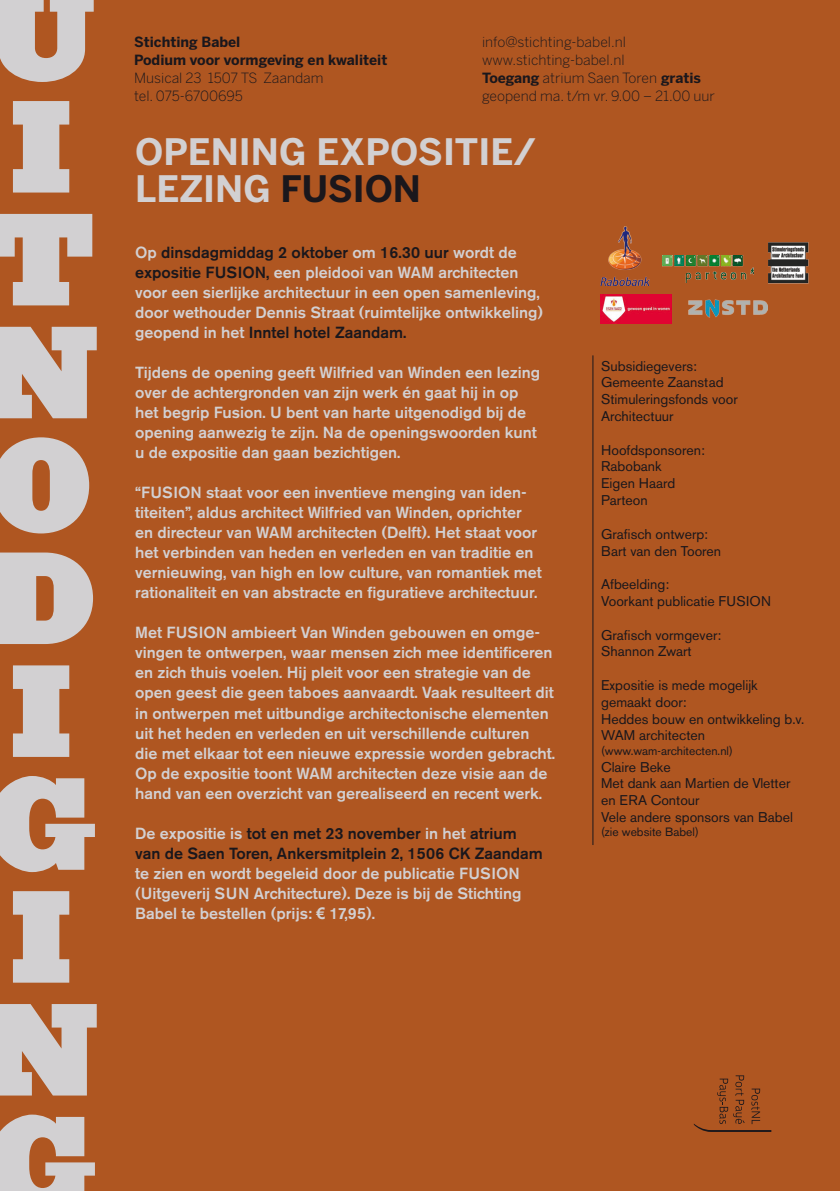
<style>
.page{position:relative;width:840px;height:1191px;background:#fff}
.page>*{position:absolute;margin:0;border:0;box-sizing:border-box;transform-origin:0 0}
.t1{font:900 121.4px "Ziggurat";color:#d2d0d2}
.t2{font:700 36.2px "Benton Sans";color:#d2d0d2}
.t3{font:500 16px/20px "Akzidenz Grotesk BE";color:#d2d0d2}
.t4{font:500 16px "Akzidenz Grotesk BE";color:#1a171c}
.t5{font:14px "Akzidenz Grotesk BE";color:#1a171c}
.t6{font:300 14px "Benton Sans";color:#1a171c}
.t7{font:700 14px "Benton Sans";color:#1a171c}
.t8{font:12px "Akzidenz Grotesk BE";color:#1a171c}
.s1{font-weight:700}
.s2{color:#1a171c}
.s3{color:#d2d0d2}
.s4{font-family:"Arial";font-weight:700}
</style>
<div class="page">
<div style="left:0;top:0;width:839px;height:1191px;background:#af5621"></div>
<hr style="left:592px;top:355px;width:1px;height:490px;background:#1a171c">
<img style="left:688px;top:299px;width:79px;height:19px">
<img style="left:600px;top:294px;width:71px;height:29px">
<img style="left:662px;top:256px;width:91px;height:27px">
<img style="left:768px;top:242px;width:41px;height:42px">
<img style="left:600px;top:226px;width:49px;height:59px">
<svg style="left:693px;top:1075px;width:78px;height:57px"></svg>
<p class="t1" style="left:-13px;top:-69px;width:109px">U</p>
<p class="t1" style="left:9px;top:44px;width:65px">I</p>
<p class="t1" style="left:-11px;top:157px;width:106px">T</p>
<p class="t1" style="left:-16px;top:270px;width:115px">N</p>
<p class="t1" style="left:-9px;top:383px;width:101px">O</p>
<p class="t1" style="left:-13px;top:495px;width:109px">D</p>
<p class="t1" style="left:9px;top:608px;width:65px">I</p>
<p class="t1" style="left:-12px;top:721px;width:108px">G</p>
<p class="t1" style="left:9px;top:834px;width:65px">I</p>
<p class="t1" style="left:-16px;top:947px;width:115px">N</p>
<p class="t1" style="left:-12px;top:1059px;width:108px">G</p>
<p class="t7" style="left:134px;top:34px;width:108px">Stichting Babel</p>
<p class="t7" style="left:134px;top:52px;width:254px">Podium voor vormgeving en kwaliteit</p>
<p class="t6" style="left:134px;top:70px;width:191px">Musical 23 1507 TS Zaandam</p>
<p class="t6" style="left:134px;top:88px;width:110px">tel. 075-6700695</p>
<p class="t6" style="left:481px;top:34px;width:145px">info@stichting-babel.nl</p>
<p class="t6" style="left:481px;top:52px;width:144px">www.stichting-babel.nl</p>
<p class="t6" style="left:481px;top:70px;width:220px"><span class="s1">Toegang</span> atrium Saen Toren <span class="s1">gratis</span></p>
<p class="t6" style="left:481px;top:88px;width:234px">geopend ma. t/m vr. 9.00 – 21.00 uur</p>
<p class="t2" style="left:135px;top:130px;width:402px">OPENING EXPOSITIE/</p>
<p class="t2" style="left:135px;top:168px;width:287px">LEZING <span class="s2">FUSION</span></p>
<p class="t3" style="left:135px;top:243px;width:409px">Op <span class="s2">dinsdagmiddag 2 oktober</span> om <span class="s2">16.30 uur</span> wordt de <span class="s2">expositie FUSION,</span> een pleidooi van WAM architecten voor een sierlijke architectuur in een open samenleving, door wethouder Dennis Straat (ruimtelijke ontwikkeling) geopend in het <span class="s2">Inntel hotel Zaandam.</span></p>
<p class="t3" style="left:135px;top:363px;width:406px">Tijdens de opening geeft Wilfried van Winden een lezing over de achtergronden van zijn werk én gaat hij in op het begrip Fusion. U bent van harte uitgenodigd bij de opening aanwezig te zijn. Na de openingswoorden kunt u de expositie dan gaan bezichtigen.</p>
<p class="t3" style="left:135px;top:483px;width:408px">“FUSION staat voor een inventieve menging van iden&shy;titeiten”, aldus architect Wilfried van Winden, oprichter en directeur van WAM architecten (Delft). Het staat voor het verbinden van heden en verleden en van traditie en vernieuwing, van high en low culture, van romantiek met rationaliteit en van abstracte en figuratieve architectuur.</p>
<p class="t3" style="left:135px;top:623px;width:421px">Met FUSION ambieert Van Winden gebouwen en omge&shy;vingen te ontwerpen, waar mensen zich mee identificeren en zich thuis voelen. Hij pleit voor een strategie van de open geest die geen taboes aanvaardt. Vaak resulteert dit in ontwerpen met uitbundige architectonische elementen uit het heden en verleden en uit verschillende culturen die met elkaar tot een nieuwe expressie worden gebracht.<br>Op de expositie toont WAM architecten deze visie aan de hand van een overzicht van gerealiseerd en recent werk.</p>
<p class="t4" style="left:135px;top:823px;width:383px"><span class="s3">De expositie is</span> tot en met 23 november <span class="s3">in het</span> atrium</p>
<p class="t3" style="left:135px;top:843px;width:409px"><span class="s2">van de Saen Toren, Ankersmitplein 2, 1506 CK Zaandam </span>te zien en wordt begeleid door de publicatie FUSION (Uitgeverij SUN Architecture). Deze is bij de Stichting Babel te bestellen (prijs: <span class="s4">€</span> 17,95).</p>
<p class="t5" style="left:601px;top:357px;width:97px">Subsidiegevers:</p>
<p class="t5" style="left:601px;top:374px;width:124px">Gemeente Zaanstad</p>
<p class="t5" style="left:601px;top:391px;width:138px">Stimuleringsfonds voor</p>
<p class="t5" style="left:601px;top:408px;width:74px">Architectuur</p>
<p class="t5" style="left:601px;top:441px;width:105px">Hoofdsponsoren:</p>
<p class="t5" style="left:601px;top:458px;width:62px">Rabobank</p>
<p class="t5" style="left:601px;top:475px;width:76px">Eigen Haard</p>
<p class="t5" style="left:601px;top:492px;width:48px">Parteon</p>
<p class="t5" style="left:601px;top:525px;width:108px">Grafisch ontwerp:</p>
<p class="t5" style="left:601px;top:542px;width:121px">Bart van den Tooren</p>
<p class="t5" style="left:601px;top:576px;width:69px">Afbeelding:</p>
<p class="t5" style="left:601px;top:592px;width:171px">Voorkant publicatie FUSION</p>
<p class="t5" style="left:601px;top:626px;width:121px">Grafisch vormgever:</p>
<p class="t5" style="left:601px;top:643px;width:92px">Shannon Zwart</p>
<p class="t5" style="left:601px;top:676px;width:158px">Expositie is mede mogelijk</p>
<p class="t5" style="left:601px;top:693px;width:87px">gemaakt door:</p>
<p class="t5" style="left:601px;top:710px;width:204px">Heddes bouw en ontwikkeling b.v.</p>
<p class="t5" style="left:601px;top:727px;width:105px">WAM architecten</p>
<p class="t8" style="left:601px;top:743px;width:133px">(www.wam-architecten.nl)</p>
<p class="t5" style="left:601px;top:758px;width:71px">Claire Beke</p>
<p class="t5" style="left:601px;top:775px;width:191px">Met dank aan Martien de Vletter</p>
<p class="t5" style="left:601px;top:792px;width:100px">en ERA Contour</p>
<p class="t5" style="left:601px;top:808px;width:193px">Vele andere sponsors van Babel</p>
<p class="t8" style="left:601px;top:825px;width:99px">(zie website Babel)</p>
</div>
